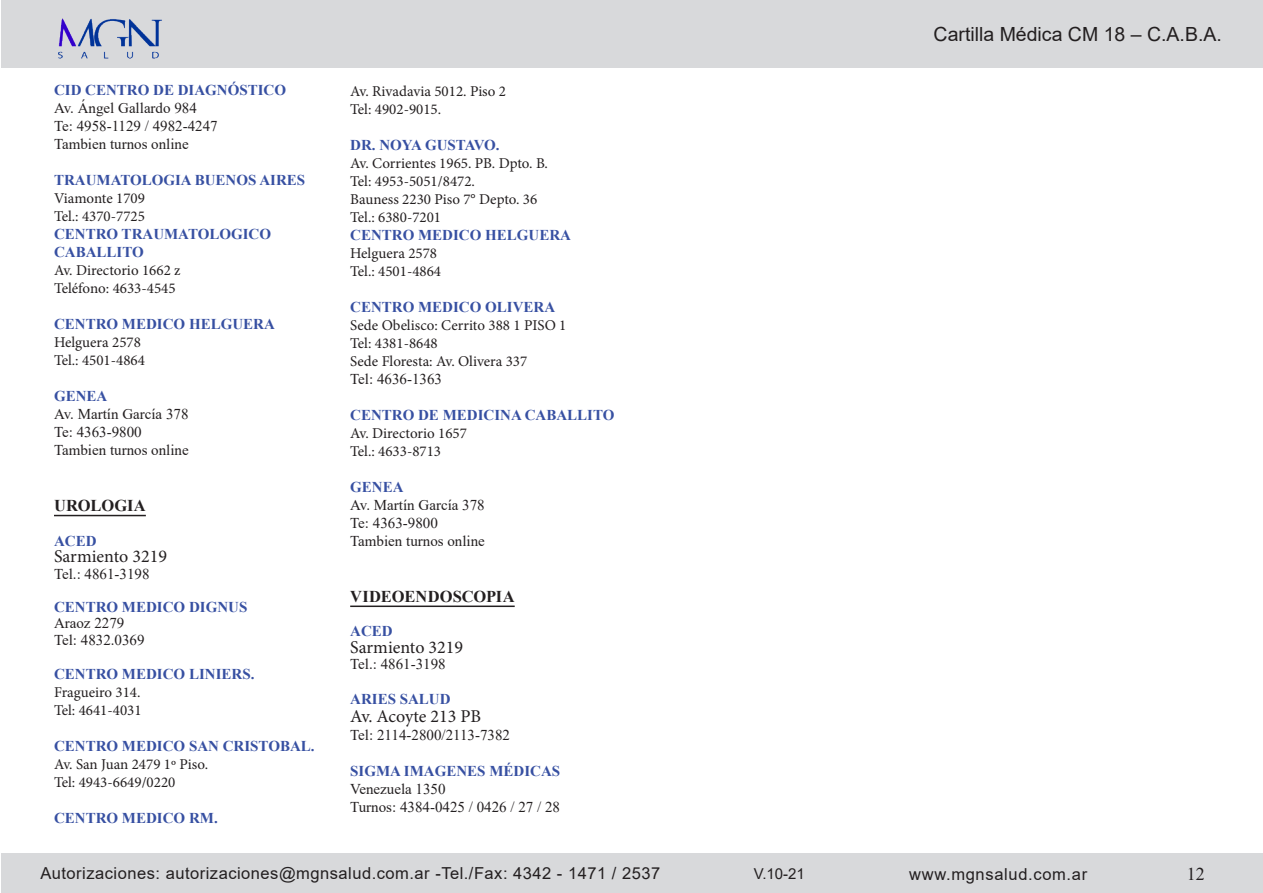
<style>
.page{position:relative;width:1263px;height:893px;background:#fff}
.page>*{position:absolute;margin:0;border:0;box-sizing:border-box;transform-origin:0 0}
.t1{font:19.5px "Arial";color:#231f20}
.t2{font:18px "Minion Pro";color:#231f20}
.t3{font:18px "Times New Roman";color:#231f20}
.t4{font:16.5px "Arial";letter-spacing:.03em;color:#231f20}
.Especialidad{font:700 16.5px "Times New Roman";color:#231f20}
.t5{font:15px "Minion Pro";color:#231f20}
.nombre{font:700 15px "Times New Roman";color:#3750a2}
.nombre-2{font:15px "Times New Roman";color:#231f20}
.t6{font:15px "Arial";color:#231f20}
</style>
<div class="page">
<div style="left:2px;top:853px;width:1261px;height:40px;background:#d8d9db"></div>
<div style="left:1px;top:0;width:1262px;height:68px;background:#d8d9db"></div>
<img style="left:58px;top:18px;width:104px;height:41px">
<hr style="left:54px;top:515px;width:92px;height:1px;background:#231f20">
<hr style="left:350px;top:605px;width:165px;height:2px;background:#231f20">
<p class="nombre" style="left:54px;top:79px;width:234px">CID CENTRO DE DIAGNÓSTICO</p>
<p class="nombre-2" style="left:54px;top:98px;width:144px">Av. Ángel Gallardo 984</p>
<p class="nombre-2" style="left:54px;top:116px;width:165px">Te: 4958-1129 / 4982-4247</p>
<p class="nombre-2" style="left:54px;top:134px;width:136px">Tambien turnos online</p>
<p class="nombre" style="left:54px;top:169px;width:253px">TRAUMATOLOGIA BUENOS AIRES</p>
<p class="t5" style="left:54px;top:188px;width:93px">Viamonte 1709</p>
<p class="t5" style="left:54px;top:206px;width:92px">Tel.: 4370-7725</p>
<p class="nombre" style="left:54px;top:223px;width:219px">CENTRO TRAUMATOLOGICO</p>
<p class="nombre" style="left:54px;top:241px;width:91px">CABALLITO</p>
<p class="t5" style="left:54px;top:260px;width:128px">Av. Directorio 1662 z</p>
<p class="t5" style="left:54px;top:278px;width:123px">Teléfono: 4633-4545</p>
<p class="nombre" style="left:54px;top:313px;width:222px">CENTRO MEDICO HELGUERA</p>
<p class="t5" style="left:54px;top:332px;width:88px">Helguera 2578</p>
<p class="t5" style="left:54px;top:350px;width:92px">Tel.: 4501-4864</p>
<p class="nombre" style="left:54px;top:385px;width:55px">GENEA</p>
<p class="nombre-2" style="left:54px;top:404px;width:136px">Av. Martín García 378</p>
<p class="nombre-2" style="left:54px;top:422px;width:89px">Te: 4363-9800</p>
<p class="nombre-2" style="left:54px;top:440px;width:136px">Tambien turnos online</p>
<p class="Especialidad" style="left:54px;top:494px;width:93px">UROLOGIA</p>
<p class="nombre" style="left:54px;top:530px;width:44px">ACED</p>
<p class="t2" style="left:54px;top:544px;width:114px">Sarmiento 3219</p>
<p class="nombre-2" style="left:54px;top:563px;width:97px">Tel.: 4861-3198</p>
<p class="nombre" style="left:54px;top:596px;width:195px">CENTRO MEDICO DIGNUS</p>
<p class="nombre-2" style="left:54px;top:612px;width:72px">Araoz 2279</p>
<p class="nombre-2" style="left:54px;top:629px;width:92px">Tel: 4832.0369</p>
<p class="nombre" style="left:54px;top:663px;width:202px">CENTRO MEDICO LINIERS.</p>
<p class="t5" style="left:54px;top:682px;width:88px">Fragueiro 314.</p>
<p class="t5" style="left:54px;top:700px;width:89px">Tel: 4641-4031</p>
<p class="nombre" style="left:54px;top:735px;width:262px">CENTRO MEDICO SAN CRISTOBAL.</p>
<p class="t5" style="left:54px;top:754px;width:156px">Av. San Juan 2479 1º Piso.</p>
<p class="t5" style="left:54px;top:772px;width:123px">Tel: 4943-6649/0220</p>
<p class="nombre" style="left:54px;top:807px;width:165px">CENTRO MEDICO RM.</p>
<p class="t5" style="left:350px;top:81px;width:157px">Av. Rivadavia 5012. Piso 2</p>
<p class="t5" style="left:350px;top:99px;width:93px">Tel: 4902-9015.</p>
<p class="nombre" style="left:350px;top:134px;width:151px">DR. NOYA GUSTAVO.</p>
<p class="t5" style="left:350px;top:153px;width:199px">Av. Corrientes 1965. PB. Dpto. B.</p>
<p class="t5" style="left:350px;top:171px;width:126px">Tel: 4953-5051/8472.</p>
<p class="t5" style="left:350px;top:189px;width:189px">Bauness 2230 Piso 7° Depto. 36</p>
<p class="t5" style="left:350px;top:207px;width:92px">Tel.: 6380-7201</p>
<p class="nombre" style="left:350px;top:224px;width:222px">CENTRO MEDICO HELGUERA</p>
<p class="t5" style="left:350px;top:243px;width:88px">Helguera 2578</p>
<p class="t5" style="left:350px;top:261px;width:92px">Tel.: 4501-4864</p>
<p class="nombre" style="left:350px;top:296px;width:207px">CENTRO MEDICO OLIVERA</p>
<p class="t5" style="left:350px;top:315px;width:218px">Sede Obelisco: Cerrito 388 1 PISO 1</p>
<p class="t5" style="left:350px;top:333px;width:89px">Tel: 4381-8648</p>
<p class="t5" style="left:350px;top:351px;width:179px">Sede Floresta: Av. Olivera 337</p>
<p class="nombre-2" style="left:350px;top:368px;width:93px">Tel: 4636-1363</p>
<p class="nombre" style="left:350px;top:404px;width:266px">CENTRO DE MEDICINA CABALLITO</p>
<p class="t5" style="left:350px;top:423px;width:118px">Av. Directorio 1657</p>
<p class="t5" style="left:350px;top:441px;width:92px">Tel.: 4633-8713</p>
<p class="nombre" style="left:350px;top:476px;width:55px">GENEA</p>
<p class="nombre-2" style="left:350px;top:494px;width:136px">Av. Martín García 378</p>
<p class="nombre-2" style="left:350px;top:512px;width:89px">Te: 4363-9800</p>
<p class="nombre-2" style="left:350px;top:530px;width:136px">Tambien turnos online</p>
<p class="Especialidad" style="left:350px;top:584px;width:166px">VIDEOENDOSCOPIA</p>
<p class="nombre" style="left:350px;top:620px;width:44px">ACED</p>
<p class="t2" style="left:350px;top:635px;width:114px">Sarmiento 3219</p>
<p class="nombre-2" style="left:350px;top:654px;width:97px">Tel.: 4861-3198</p>
<p class="nombre" style="left:350px;top:688px;width:102px">ARIES SALUD</p>
<p class="t2" style="left:350px;top:704px;width:132px">Av. Acoyte 213 PB</p>
<p class="nombre-2" style="left:350px;top:724px;width:161px">Tel: 2114-2800/2113-7382</p>
<p class="nombre" style="left:350px;top:760px;width:212px">SIGMA IMAGENES MÉDICAS</p>
<p class="nombre-2" style="left:350px;top:778px;width:97px">Venezuela 1350</p>
<p class="nombre-2" style="left:350px;top:796px;width:211px">Turnos: 4384-0425 / 0426 / 27 / 28</p>
<p class="t4" style="left:40px;top:862px;width:621px">Autorizaciones: autorizaciones@mgnsalud.com.ar -Tel./Fax: 4342 - 1471 / 2537</p>
<h1 class="t1" style="left:933px;top:20px;width:290px">Cartilla Médica CM 18 – C.A.B.A.</h1>
<p class="t6" style="left:754px;top:863px;width:53px">V.10-21</p>
<p class="t4" style="left:909px;top:862px;width:179px">www.mgnsalud.com.ar</p>
<p class="t3" style="left:1187px;top:861px;width:19px">12</p>
</div>
